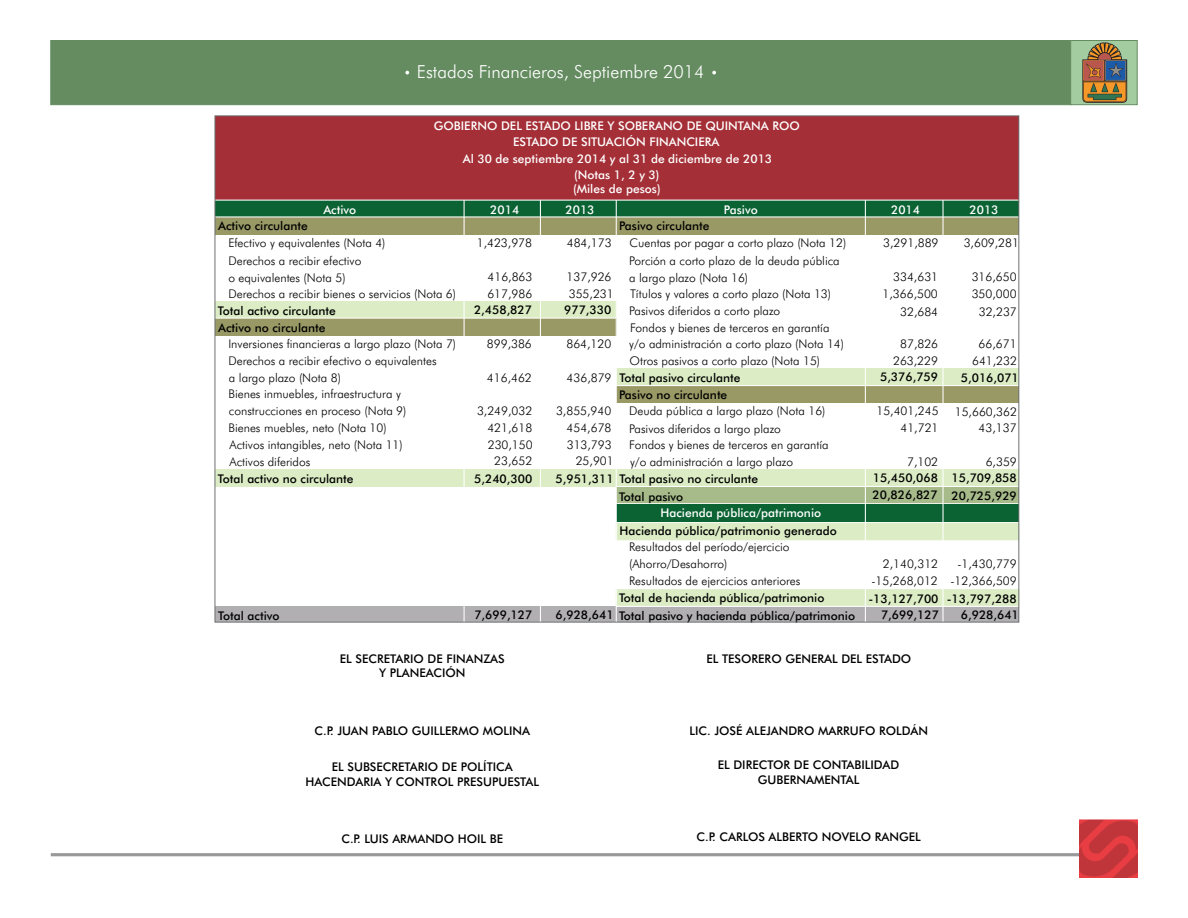
<style>
.page{position:relative;width:1188px;height:918px;background:#fff}
.page>*{position:absolute;margin:0;border:0;box-sizing:border-box;transform-origin:0 0}
.t1{font:300 18px "Futura BT";color:#fff}
.t2{font:300 12px/17px "Futura BT";color:#000}
.t3{font:500 12px/14.4px "Futura BT";color:#000;text-align:center}
.t4{font:500 12px/16.8px "Futura BT";color:#fff;text-align:center}
</style>
<div class="page">
<hr style="left:51px;top:853px;width:1057px;height:3px;background:#999">
<img style="left:1079px;top:820px;width:58px;height:57px">
<div style="left:50px;top:40px;width:1020px;height:66px;background:#648c60"></div>
<svg style="left:405px;top:71px;width:4px;height:3px"></svg>
<svg style="left:712px;top:71px;width:4px;height:3px"></svg>
<svg style="left:1070px;top:40px;width:68px;height:66px;background:#92926d"></svg>
<div style="left:617px;top:523px;width:400px;height:17px;background:#dcedc5"></div>
<div style="left:616px;top:469px;width:403px;height:17px;background:#dcedc5"></div>
<div style="left:616px;top:368px;width:403px;height:18px;background:#dcedc5"></div>
<div style="left:617px;top:589px;width:400px;height:17px;background:#dcedc5"></div>
<div style="left:215px;top:116px;width:804px;height:103px;background:#a42f37"></div>
<div style="left:215px;top:200px;width:804px;height:18px;background:#0b6333"></div>
<div style="left:215px;top:217px;width:804px;height:18px;background:#996"></div>
<hr style="left:215px;top:200px;width:804px;height:1px;background:#fff">
<hr style="left:215px;top:216px;width:804px;height:1px;background:#fff">
<div style="left:215px;top:607px;width:804px;height:15px;background:#b1afb1"></div>
<div style="left:616px;top:386px;width:403px;height:17px;background:#996"></div>
<div style="left:616px;top:486px;width:403px;height:18px;background:#a6ba8a"></div>
<hr style="left:616px;top:503px;width:403px;height:1px;background:#fff">
<hr style="left:616px;top:385px;width:403px;height:1px;background:#fff">
<hr style="left:616px;top:486px;width:403px;height:1px;background:#fff">
<div style="left:215px;top:469px;width:401px;height:18px;background:#dcedc5"></div>
<div style="left:215px;top:301px;width:401px;height:18px;background:#dcedc5"></div>
<div style="left:215px;top:318px;width:401px;height:18px;background:#996"></div>
<hr style="left:215px;top:318px;width:401px;height:1px;background:#fff">
<div style="left:616px;top:504px;width:403px;height:18px;background:#0b6333"></div>
<hr style="left:865px;top:200px;width:1px;height:422px;background:#fff">
<hr style="left:942px;top:200px;width:2px;height:422px;background:#fff">
<hr style="left:464px;top:200px;width:1px;height:422px;background:#fff">
<hr style="left:540px;top:200px;width:1px;height:422px;background:#fff">
<hr style="left:616px;top:200px;width:1px;height:422px;background:#fff">
<h1 class="t1" style="left:417px;top:64px;width:289px">Estados Financieros, Septiembre 2014</h1>
<p class="t4" style="left:434px;top:118px;width:367px">GOBIERNO DEL ESTADO LIBRE Y SOBERANO DE QUINTANA ROO<br>ESTADO DE SITUACIÓN FINANCIERA<br>Al 30 de septiembre 2014 y al 31 de diciembre de 2013</p>
<p class="t4" style="left:573px;top:182px;width:89px">(Miles de pesos)</p>
<p class="t4" style="left:574px;top:168px;width:87px">(Notas 1, 2 y 3)</p>
<p class="t4" style="left:323px;top:202px;width:34px">Activo</p>
<p class="t4" style="left:490px;top:202px;width:30px">2014</p>
<p class="t4" style="left:566px;top:202px;width:30px">2013</p>
<p class="t4" style="left:724px;top:202px;width:35px">Pasivo</p>
<p class="t4" style="left:891px;top:202px;width:30px">2014</p>
<p class="t4" style="left:970px;top:202px;width:30px">2013</p>
<p class="t3" style="left:218px;top:220px;width:91px">Activo circulante</p>
<p class="t3" style="left:619px;top:220px;width:92px">Pasivo circulante</p>
<p class="t2" style="left:228px;top:236px;width:159px">Efectivo y equivalentes (Nota 4)</p>
<p class="t2" style="left:630px;top:236px;width:218px">Cuentas por pagar a corto plazo (Nota 12)</p>
<p class="t2" style="left:477px;top:235px;width:57px">1,423,978</p>
<p class="t2" style="left:567px;top:235px;width:46px">484,173</p>
<p class="t2" style="left:883px;top:235px;width:57px">3,291,889</p>
<p class="t2" style="left:893px;top:270px;width:46px">334,631</p>
<p class="t2" style="left:964px;top:236px;width:57px">3,609,281</p>
<p class="t2" style="left:972px;top:286px;width:46px">350,000</p>
<p class="t2" style="left:972px;top:336px;width:46px;line-height:17.4px;text-align:center">66,671<br>641,232</p>
<p class="t2" style="left:629px;top:253px;width:212px">Porción a corto plazo de la deuda pública</p>
<p class="t2" style="left:228px;top:253px;width:135px">Derechos a recibir efectivo</p>
<p class="t2" style="left:228px;top:270px;width:119px">o equivalentes (Nota 5)</p>
<p class="t2" style="left:488px;top:270px;width:46px">416,863</p>
<p class="t2" style="left:567px;top:270px;width:46px">137,926</p>
<p class="t2" style="left:972px;top:270px;width:46px">316,650</p>
<p class="t2" style="left:629px;top:270px;width:121px">a largo plazo (Nota 16)</p>
<p class="t2" style="left:487px;top:286px;width:46px">617,986</p>
<p class="t3" style="left:474px;top:304px;width:59px">2,458,827</p>
<p class="t2" style="left:487px;top:336px;width:46px">899,386</p>
<p class="t2" style="left:487px;top:370px;width:46px">416,462</p>
<p class="t2" style="left:477px;top:403px;width:57px;text-align:right">3,249,032<br>421,618<br>230,150<br>23,652</p>
<p class="t3" style="left:474px;top:473px;width:59px">5,240,300</p>
<p class="t2" style="left:569px;top:286px;width:46px">355,231</p>
<p class="t2" style="left:629px;top:287px;width:203px">Títulos y valores a corto plazo (Nota 13)<br>Pasivos diferidos a corto plazo<br>Fondos y bienes de terceros en garantía</p>
<p class="t2" style="left:630px;top:354px;width:192px">Otros pasivos a corto plazo (Nota 15)</p>
<p class="t2" style="left:883px;top:286px;width:57px">1,366,500</p>
<p class="t2" style="left:893px;top:336px;width:47px;text-align:center">87,826<br>263,229</p>
<p class="t3" style="left:880px;top:371px;width:59px">5,376,759</p>
<p class="t2" style="left:876px;top:404px;width:64px;text-align:right">15,401,245<br>41,721</p>
<p class="t2" style="left:907px;top:454px;width:33px">7,102</p>
<p class="t3" style="left:873px;top:471px;width:67px;line-height:16.8px;text-align:left">15,450,068<br>20,826,827</p>
<p class="t2" style="left:228px;top:287px;width:229px">Derechos a recibir bienes o servicios (Nota 6)</p>
<p class="t3" style="left:218px;top:321px;width:109px">Activo no circulante</p>
<p class="t2" style="left:228px;top:337px;width:229px">Inversiones financieras a largo plazo (Nota 7)</p>
<p class="t2" style="left:228px;top:387px;width:180px">Bienes inmuebles, infraestructura y construcciones en proceso (Nota 9)<br>Bienes muebles, neto (Nota 10)<br>Activos intangibles, neto (Nota 11)<br>Activos diferidos</p>
<p class="t3" style="left:218px;top:304px;width:119px">Total activo circulante</p>
<p class="t3" style="left:564px;top:304px;width:49px">977,330</p>
<p class="t2" style="left:900px;top:304px;width:40px">32,684</p>
<p class="t2" style="left:979px;top:304px;width:40px">32,237</p>
<p class="t2" style="left:629px;top:337px;width:216px">y/o administración a corto plazo (Nota 14)</p>
<p class="t2" style="left:566px;top:337px;width:46px">864,120</p>
<p class="t2" style="left:228px;top:354px;width:210px">Derechos a recibir efectivo o equivalentes</p>
<p class="t3" style="left:620px;top:371px;width:122px">Total pasivo circulante</p>
<p class="t3" style="left:961px;top:371px;width:59px">5,016,071</p>
<p class="t2" style="left:229px;top:370px;width:114px">a largo plazo (Nota 8)</p>
<p class="t2" style="left:567px;top:370px;width:46px">436,879</p>
<p class="t3" style="left:619px;top:388px;width:110px">Pasivo no circulante</p>
<p class="t2" style="left:629px;top:404px;width:198px">Deuda pública a largo plazo (Nota 16)</p>
<p class="t2" style="left:629px;top:438px;width:201px">Fondos y bienes de terceros en garantía y/o administración a largo plazo</p>
<p class="t3" style="left:619px;top:491px;width:66px">Total pasivo</p>
<p class="t2" style="left:629px;top:539px;width:162px">Resultados del período/ejercicio</p>
<p class="t2" style="left:629px;top:573px;width:173px">Resultados de ejercicios anteriores</p>
<p class="t3" style="left:619px;top:592px;width:207px">Total de hacienda pública/patrimonio</p>
<p class="t2" style="left:556px;top:403px;width:59px;text-align:right">3,855,940<br>454,678<br>313,793<br>25,901</p>
<p class="t2" style="left:955px;top:404px;width:64px">15,660,362</p>
<p class="t2" style="left:986px;top:454px;width:33px">6,359</p>
<p class="t2" style="left:979px;top:421px;width:40px">43,137</p>
<p class="t2" style="left:629px;top:421px;width:153px">Pasivos diferidos a largo plazo</p>
<p class="t3" style="left:620px;top:472px;width:140px">Total pasivo no circulante</p>
<p class="t3" style="left:952px;top:472px;width:67px">15,709,858</p>
<p class="t3" style="left:218px;top:473px;width:137px">Total activo no circulante</p>
<p class="t3" style="left:556px;top:472px;width:59px">5,951,311</p>
<p class="t3" style="left:952px;top:490px;width:67px">20,725,929</p>
<p class="t4" style="left:660px;top:506px;width:162px">Hacienda pública/patrimonio</p>
<p class="t2" style="left:629px;top:556px;width:100px">(Ahorro/Desahorro)</p>
<p class="t2" style="left:883px;top:556px;width:57px">2,140,312</p>
<p class="t2" style="left:957px;top:556px;width:61px">-1,430,779</p>
<p class="t3" style="left:620px;top:525px;width:219px">Hacienda pública/patrimonio generado</p>
<p class="t2" style="left:950px;top:573px;width:68px">-12,366,509</p>
<p class="t3" style="left:947px;top:591px;width:74px;line-height:17px;text-align:right">-13,797,288<br>6,928,641</p>
<p class="t2" style="left:871px;top:573px;width:68px">-15,268,012</p>
<p class="t3" style="left:868px;top:592px;width:72px;line-height:16.4px;text-align:right">-13,127,700<br>7,699,127</p>
<p class="t3" style="left:474px;top:609px;width:59px">7,699,127</p>
<p class="t3" style="left:556px;top:609px;width:59px">6,928,641</p>
<p class="t3" style="left:218px;top:609px;width:63px">Total activo</p>
<p class="t3" style="left:619px;top:609px;width:238px">Total pasivo y hacienda pública/patrimonio</p>
<p class="t3" style="left:340px;top:652px;width:166px">EL SECRETARIO DE FINANZAS<br>Y PLANEACIÓN</p>
<p class="t3" style="left:706px;top:652px;width:206px">EL TESORERO GENERAL DEL ESTADO</p>
<p class="t3" style="left:315px;top:724px;width:217px">C.P. JUAN PABLO GUILLERMO MOLINA</p>
<p class="t3" style="left:689px;top:724px;width:240px">LIC. JOSÉ ALEJANDRO MARRUFO ROLDÁN</p>
<p class="t3" style="left:305px;top:761px;width:235px">EL SUBSECRETARIO DE POLÍTICA<br>HACENDARIA Y CONTROL PRESUPUESTAL</p>
<p class="t3" style="left:718px;top:759px;width:183px">EL DIRECTOR DE CONTABILIDAD<br>GUBERNAMENTAL</p>
<p class="t3" style="left:341px;top:833px;width:163px">C.P. LUIS ARMANDO HOIL BE</p>
<p class="t3" style="left:697px;top:831px;width:226px">C.P. CARLOS ALBERTO NOVELO RANGEL</p>
</div>
